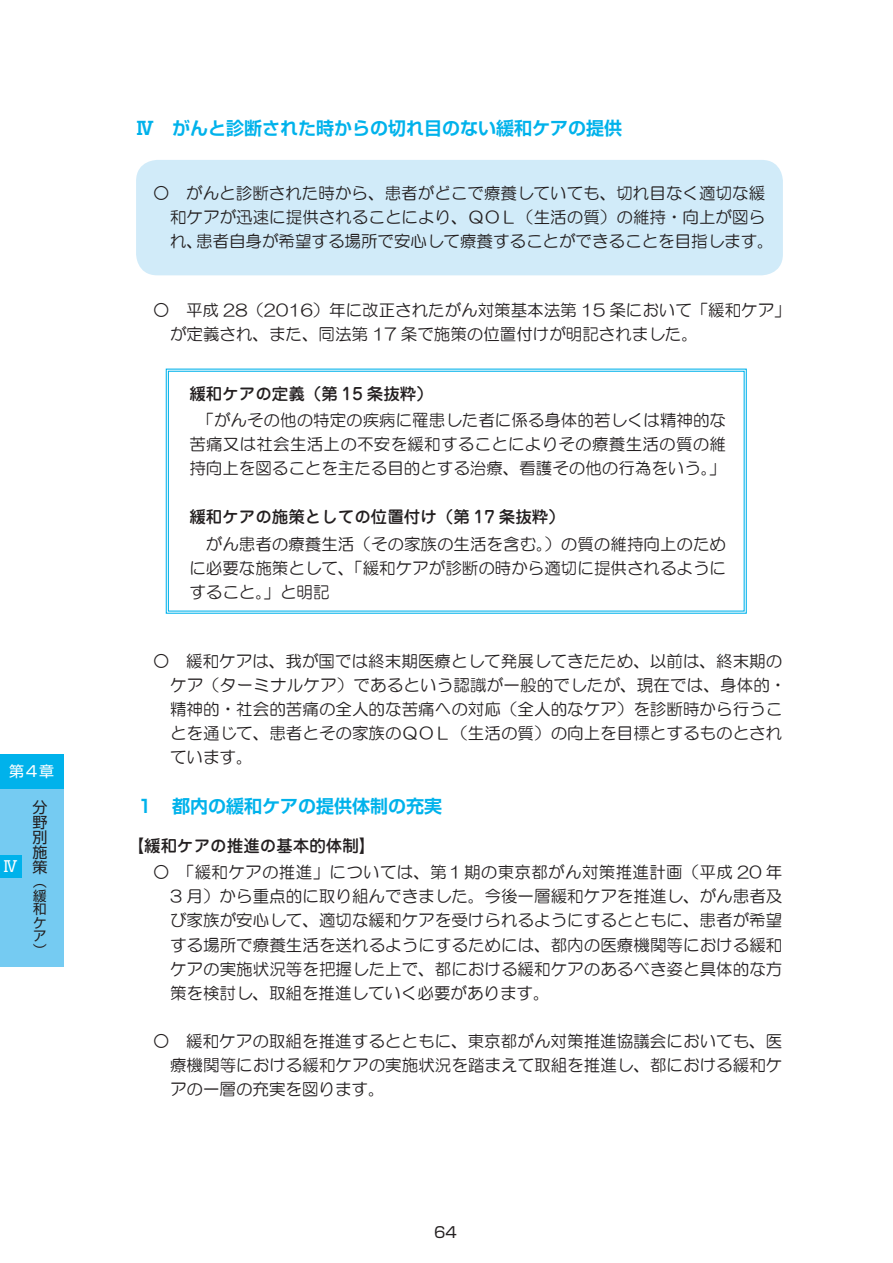
<style>
.page{position:relative;width:893px;height:1263px;background:#fff}
.page>*{position:absolute;margin:0;border:0;box-sizing:border-box;transform-origin:0 0}
.t1{font:700 18px "Shin Go Pro De";color:#00b2eb}
.t2{font:16.5px/24px "HG Maru Gothic MPRO";color:#231f20;text-align:justify}
.t3{font:500 16.5px "Jun 34 Pro";color:#231f20}
.t4{font:15px/15px "Shin Go Pro";color:#231f20;text-align:justify}
.t5{font:15px "Shin Go Pro";color:#fff}
.t6{font:13.5px/13.5px "Shin Go Pro";color:#231f20;text-align:justify}
</style>
<div class="page">
<div style="left:136px;top:160px;width:647px;height:115px;background:#d1ebf9;border-radius:21px"></div>
<svg style="left:165px;top:368px;width:582px;height:246px"></svg>
<div style="left:168px;top:371px;width:577px;height:241px;border:1px solid #00b2eb"></div>
<div style="left:0;top:755px;width:63px;height:34px;background:#00b2eb"></div>
<div style="left:0;top:789px;width:63px;height:177px;background:#75cbf2"></div>
<div style="left:0;top:855px;width:21px;height:22px;background:#00b2eb"></div>
<p class="t5" style="left:9px;top:759px;width:47px">第４章</p>
<p class="t4" style="left:33px;top:798px;width:16px">分野別施策</p>
<p class="t5" style="left:3px;top:854px;width:17px">Ⅳ</p>
<p class="t6" style="left:33px;top:873px;width:15px">（緩和ケア）</p>
<p class="t1" style="left:136px;top:113px;width:488px">Ⅳ　がんと診断された時からの切れ目のない緩和ケアの提供</p>
<p class="t2" style="left:170px;top:181px;width:605px;text-align:left;text-indent:-17px">○　がんと診断された時から、患者がどこで療養していても、切れ目なく適切な緩和ケアが迅速に提供されることにより、ＱＯＬ（生活の質）の維持・向上が図られ、患者自身が希望する場所で安心して療養することができることを目指します。</p>
<p class="t2" style="left:170px;top:298px;width:622px;text-indent:-17px">○　平成 28（2016）年に改正されたがん対策基本法第 15 条において「緩和ケア」が定義され、また、同法第 17 条で施策の位置付けが明記されました。</p>
<p class="t3" style="left:189px;top:380px;width:245px">緩和ケアの定義（第 15 条抜粋）</p>
<p class="t2" style="left:189px;top:408px;width:538px">　「がんその他の特定の疾病に罹患した者に係る身体的若しくは精神的な苦痛又は社会生活上の不安を緩和することによりその療養生活の質の維持向上を図ることを主たる目的とする治療、看護その他の行為をいう。」</p>
<p class="t3" style="left:189px;top:503px;width:377px">緩和ケアの施策としての位置付け（第 17 条抜粋）</p>
<p class="t2" style="left:189px;top:531px;width:538px">　がん患者の療養生活（その家族の生活を含む。）の質の維持向上のために必要な施策として、「緩和ケアが診断の時から適切に提供されるようにすること。」と明記</p>
<p class="t2" style="left:170px;top:649px;width:618px;text-align:left;text-indent:-17px">○　緩和ケアは、我が国では終末期医療として発展してきたため、以前は、終末期のケア（ターミナルケア）であるという認識が一般的でしたが、現在では、身体的・精神的・社会的苦痛の全人的な苦痛への対応（全人的なケア）を診断時から行うことを通じて、患者とその家族のＱＯＬ（生活の質）の向上を目標とするものとされています。</p>
<p class="t1" style="left:136px;top:791px;width:308px">１　都内の緩和ケアの提供体制の充実</p>
<p class="t3" style="left:128px;top:832px;width:249px">【緩和ケアの推進の基本的体制】</p>
<p class="t2" style="left:170px;top:860px;width:614px;text-indent:-17px">○　「緩和ケアの推進」については、第１期の東京都がん対策推進計画（平成 20 年3 月）から重点的に取り組んできました。今後一層緩和ケアを推進し、がん患者及び家族が安心して、適切な緩和ケアを受けられるようにするとともに、患者が希望する場所で療養生活を送れるようにするためには、都内の医療機関等における緩和ケアの実施状況等を把握した上で、都における緩和ケアのあるべき姿と具体的な方策を検討し、取組を推進していく必要があります。</p>
<p class="t2" style="left:170px;top:1028px;width:614px;text-indent:-17px">○　緩和ケアの取組を推進するとともに、東京都がん対策推進協議会においても、医療機関等における緩和ケアの実施状況を踏まえて取組を推進し、都における緩和ケアの一層の充実を図ります。</p>
<p class="t4" style="left:434px;top:1223px;width:24px">64</p>
</div>
